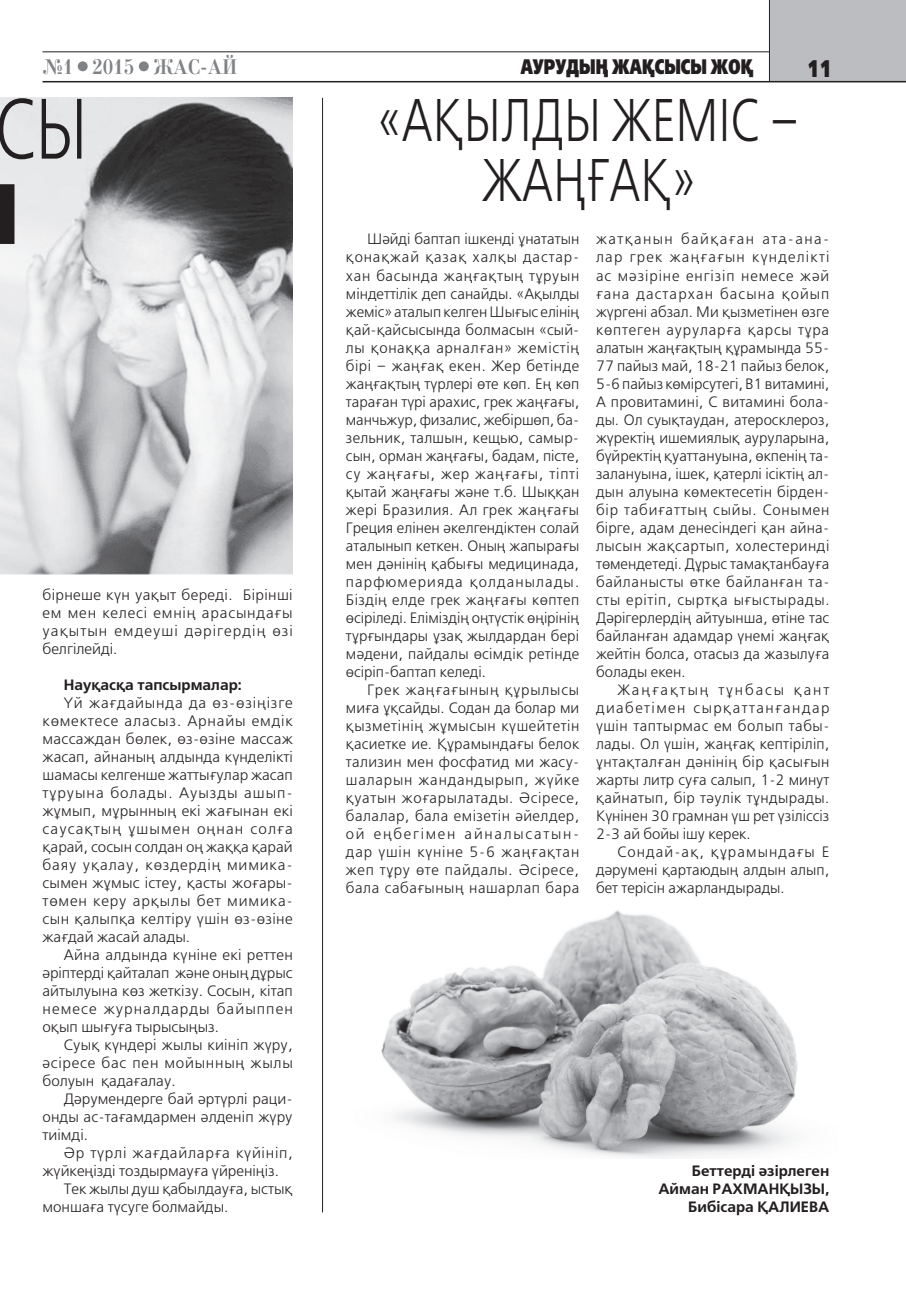
<style>
.page{position:relative;width:906px;height:1289px;background:#fff}
.page>*{position:absolute;margin:0;border:0;box-sizing:border-box;transform-origin:0 0}
.t1{font:85.35px "DS Free Set";color:#231f20;scale:.77 1}
.t2{font:60px/60px "DS Free Set";color:#231f20;text-align:center;scale:.77 1}
.t3{font:900 24px "DS Free Set";color:#231f20;scale:.7 1}
.t4{font:900 21px "DS Free Set";color:#231f20;scale:.7 1}
.t5{font:700 21px "DS New Standard";color:#808285;scale:.9 1}
.t6{font:15px/18px "DS Free Set";letter-spacing:.005em;color:#231f20;text-align:justify}
.t7{font:700 15px/18px "DS Free Set";color:#231f20;text-align:right}
.t8{font:15px "DS Free Set";letter-spacing:.05em;color:#231f20}
</style>
<div class="page">
<div style="left:769px;top:0;width:137px;height:82px;background:#bcbdc0"></div>
<hr style="left:43px;top:81px;width:863px;height:1px;background:#231f20">
<hr style="left:43px;top:52px;width:726px;height:1px;background:#231f20">
<hr style="left:769px;top:0;width:1px;height:81px;background:#231f20">
<div style="left:78px;top:61px;width:10px;height:10px;background:#808285;border-radius:50%"></div>
<div style="left:139px;top:61px;width:10px;height:10px;background:#808285;border-radius:50%"></div>
<img style="left:381px;top:910px;width:416px;height:248px">
<img style="left:0;top:98px;width:293px;height:476px">
<hr style="left:322px;top:98px;width:1px;height:1114px;background:#231f20">
<h3 class="t5" style="left:43px;top:55px;width:218px">№1 2015 ЖАС-АЙ</h3>
<h3 class="t4" style="left:521px;top:53px;width:334px">аурудың жақсысы жоқ</h3>
<h3 class="t3" style="left:807px;top:54px;width:37px">11</h3>
<h1 class="t1" style="left:-5px;top:80px;width:122px">сы</h1>
<h2 class="t2" style="left:378px;top:92px;width:548px">«Ақылды жем іс – жаңғақ»</h2>
<p class="t6" style="left:346px;top:231px;width:235px;text-indent:21px">Шәйді баптап ішкенді ұнататын қонақжай қазақ халқы дастар&shy;хан басында жаңғақтың тұруын міндеттілік деп санайды. «Ақылды жеміс» аталып келген Шығыс елінің қай-қайсысында болмасын «сый&shy;лы қонаққа арналған» жемістің бірі – жаңғақ екен. Жер бетінде жаңғақтың түрлері өте көп. Ең көп тараған түрі арахис, грек жаңғағы, манчьжур, физалис, жебіршөп, ба&shy;зельник, талшын, кещью, самыр&shy;сын, орман жаңғағы, бадам, пісте, су жаңғағы, жер жаңғағы, тіпті қытай жаңғағы және т.б. Шыққан жері Бразилия. Ал грек жаңғағы Греция елінен әкелгендіктен солай аталынып кеткен. Оның жапырағы мен дәнінің қабығы медицинада, парфюмерияда қолданылады.<br>Біздің елде грек жаңғағы көптеп өсіріледі. Еліміздің оңтүстік өңірінің тұрғындары ұзақ жылдардан бері мәдени, пайдалы өсімдік ретінде өсіріп-баптап келеді.</p>
<p class="t6" style="left:346px;top:681px;width:235px;text-indent:21px">Грек жаңғағының құрылысы миға ұқсайды. Содан да болар ми қызметінің жұмысын күшейтетін қасиетке ие. Құрамындағы белок тализин мен фосфатид ми жасу&shy;шаларын жандандырып, жүйке қуатын жоғарылатады. Әсіресе, балалар, бала емізетін әйелдер, ой еңбегімен айналысатын&shy;дар үшін күніне 5-6 жаңғақтан жеп тұру өте пайдалы. Әсіресе, бала сабағының нашарлап бара</p>
<p class="t6" style="left:596px;top:231px;width:235px">жатқанын байқаған ата-ана&shy;лар грек жаңғағын күнделікті ас мәзіріне енгізіп немесе жәй ғана дастархан басына қойып жүргені абзал. Ми қызметінен өзге көптеген ауруларға қарсы тұра алатын жаңғақтың құрамында 55- 77 пайыз май, 18-21 пайыз белок, 5-6 пайыз көмірсутегі, В 1 витамині, А провитамині, С витамині бола&shy;ды. Ол суықтаудан, атеросклероз, жүректің ишемиялық ауруларына, бүйректің қуаттануына, өкпенің та&shy;залануына, ішек, қатерлі ісіктің ал&shy;дын алуына көмектесетін бірден&shy;бір табиғаттың сыйы. Сонымен бірге, адам денесіндегі қан айна&shy;лысын жақсартып, холестеринді төмендетеді. Дұрыс тамақтанбауға байланысты өтке байланған та&shy;сты ерітіп, сыртқа ығыстырады.<br>Дәрігерлердің айтуынша, өтіне тас байланған адамдар үнемі жаңғақ жейтін болса, отасыз да жазылуға болады екен.</p>
<p class="t6" style="left:596px;top:681px;width:235px;text-indent:21px">Жаңғақтың тұнбасы қант диабетімен сырқаттанғандар үшін таптырмас ем болып табы&shy;лады. Ол үшін, жаңғақ кептіріліп, ұнтақталған дәнінің бір қасығын жарты литр суға салып, 1-2 минут қайнатып, бір тәулік тұндырады.<br>Күнінен 30 грамнан үш рет үзіліссіз 2-3 ай бойы ішу керек.</p>
<p class="t6" style="left:596px;top:843px;width:235px;text-indent:21px">Сондай-ақ, құрамындағы Е дәрумені қартаюдың алдын алып, бет терісін ажарландырады.</p>
<p class="t6" style="left:43px;top:586px;width:252px">бірнеше күн уақыт береді. Бірінші ем мен келесі емнің арасындағы уақытын емдеуші дәрігердің өзі белгілейді.</p>
<p class="t7" style="left:64px;top:676px;width:179px">Науқасқа тапсырмалар:</p>
<p class="t6" style="left:43px;top:694px;width:252px;text-indent:21px">Үй жағдайында да өз-өзіңізге көмектесе аласыз. Арнайы емдік массаждан бөлек, өз-өзіне массаж жасап, айнаның алдында күнделікті шамасы келгенше жаттығулар жасап тұруына болады. Ауызды ашып&shy;жұмып, мұрынның екі жағынан екі саусақтың ұшымен оңнан солға қарай, сосын солдан оң жаққа қарай баяу уқалау, көздердің мимика&shy;сымен жұмыс істеу, қасты жоғары&shy;төмен керу арқылы бет мимика&shy;сын қалыпқа келтіру үшін өз-өзіне жағдай жасай алады.</p>
<p class="t6" style="left:43px;top:946px;width:252px;text-indent:21px">Айна алдында күніне екі реттен әріптерді қайталап және оның дұрыс айтылуына көз жеткізу. Сосын, кітап немесе журналдарды байыппен оқып шығуға тырысыңыз.</p>
<p class="t6" style="left:43px;top:1036px;width:252px;text-indent:21px">Суық күндері жылы киініп жүру, әсіресе бас пен мойынның жылы болуын қадағалау.</p>
<p class="t6" style="left:43px;top:1090px;width:252px;text-indent:21px">Дәрумендерге бай әртүрлі раци&shy;онды ас-тағамдармен әлденіп жүру тиімді.</p>
<p class="t8" style="left:64px;top:1144px;width:231px">Әр түрлі жағдайларға күйініп,</p>
<p class="t6" style="left:43px;top:1162px;width:238px">жүйкеңізді тоздырмауға үйреніңіз.</p>
<p class="t6" style="left:64px;top:1180px;width:230px">Тек жылы душ қабылдауға, ыстық</p>
<p class="t6" style="left:43px;top:1198px;width:187px">моншаға түсуге болмайды.</p>
<p class="t7" style="left:658px;top:1162px;width:173px">Беттерді әзірлеген<br>Айман Рахманқызы,<br>Бибісара Қалиева</p>
</div>
